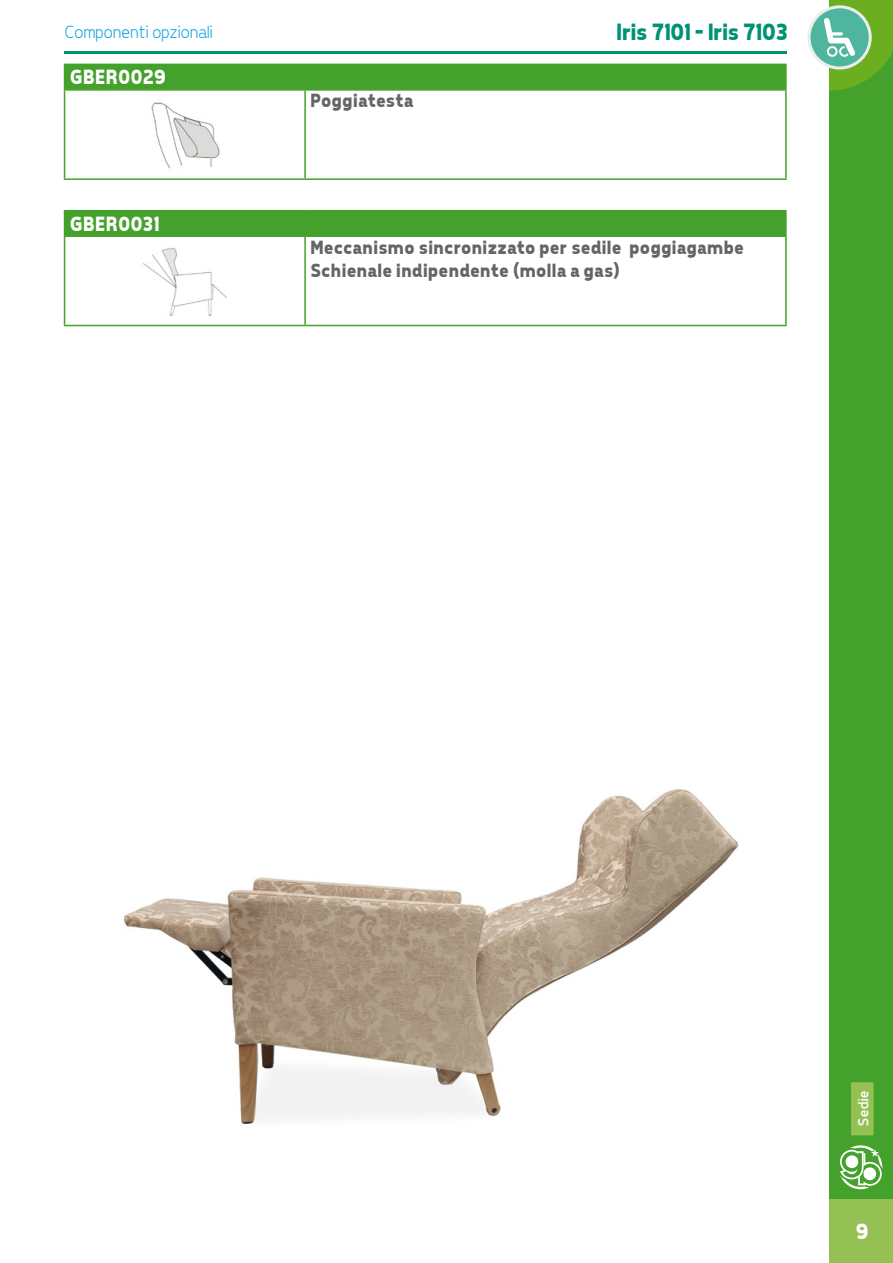
<style>
.page{position:relative;width:893px;height:1263px;background:#fff}
.page>*{position:absolute;margin:0;border:0;box-sizing:border-box;transform-origin:0 0}
.t1{font:700 24px "Tepeno Sans";letter-spacing:-.02em;color:#009274}
.t2{font:700 22.5px "Tepeno Sans";color:#fff}
.t3{font:700 21px "Tepeno Sans";letter-spacing:.005em;color:#fff}
.t4{font:700 19.5px/23.4px "Tepeno Sans";letter-spacing:.01em;color:#646567}
.t5{font:300 18px "Tepeno Sans";color:#009ee0}
.t6{font:15px "Tepeno Sans";color:#fff}
</style>
<div class="page">
<hr style="left:64px;top:51px;width:723px;height:2px;background:#009274">
<div style="left:829px;top:0;width:64px;height:1263px;background:#44a12b"></div>
<div style="left:829px;top:1199px;width:64px;height:64px;background:#95c154"></div>
<svg style="left:840px;top:1145px;width:42px;height:44px"></svg>
<svg style="left:809px;top:7px;width:61px;height:61px"></svg>
<svg style="left:824px;top:0;width:69px;height:91px"></svg>
<hr style="left:304px;top:91px;width:2px;height:87px;background:#44a12b">
<div style="left:64px;top:64px;width:721px;height:25px;background:#44a12b"></div>
<hr style="left:305px;top:64px;width:482px;height:1px;background:#44a12b">
<hr style="left:304px;top:65px;width:2px;height:24px;background:#44a12b">
<hr style="left:785px;top:65px;width:2px;height:24px;background:#44a12b">
<hr style="left:64px;top:89px;width:241px;height:2px;background:#44a12b">
<hr style="left:64px;top:91px;width:1px;height:87px;background:#44a12b">
<hr style="left:305px;top:89px;width:482px;height:2px;background:#44a12b">
<hr style="left:785px;top:91px;width:2px;height:87px;background:#44a12b">
<hr style="left:64px;top:178px;width:241px;height:2px;background:#44a12b">
<hr style="left:305px;top:178px;width:482px;height:2px;background:#44a12b">
<img style="left:151px;top:102px;width:69px;height:67px">
<svg style="left:65px;top:237px;width:720px;height:88px"></svg>
<hr style="left:304px;top:237px;width:2px;height:88px;background:#44a12b">
<hr style="left:64px;top:210px;width:241px;height:1px;background:#44a12b">
<div style="left:64px;top:211px;width:721px;height:24px;background:#44a12b"></div>
<hr style="left:305px;top:210px;width:482px;height:1px;background:#44a12b">
<hr style="left:304px;top:211px;width:2px;height:24px;background:#44a12b">
<hr style="left:785px;top:211px;width:2px;height:24px;background:#44a12b">
<hr style="left:64px;top:235px;width:241px;height:2px;background:#44a12b">
<hr style="left:64px;top:237px;width:1px;height:88px;background:#44a12b">
<hr style="left:305px;top:235px;width:482px;height:2px;background:#44a12b">
<hr style="left:785px;top:237px;width:2px;height:88px;background:#44a12b">
<hr style="left:64px;top:325px;width:241px;height:1px;background:#44a12b">
<hr style="left:305px;top:325px;width:482px;height:1px;background:#44a12b">
<div style="left:107px;top:240px;width:156px;height:81px;background:#fff"></div>
<img style="left:143px;top:247px;width:84px;height:69px">
<div style="left:851px;top:1082px;width:23px;height:53px;background:#95c154"></div>
<img style="left:124px;top:789px;width:615px;height:335px">
<p class="t5" style="left:64px;top:21px;width:150px">Componenti opzionali</p>
<p class="t1" style="left:615px;top:18px;width:173px">Iris 7101 - Iris 7103</p>
<p class="t3" style="left:69px;top:65px;width:98px">GBER0029</p>
<p class="t4" style="left:309px;top:89px;width:105px">Poggiatesta</p>
<p class="t3" style="left:69px;top:211px;width:91px">GBER0031</p>
<p class="t4" style="left:309px;top:235px;width:435px">Meccanismo sincronizzato per sedile poggiagambe<br>Schienale indipendente (molla a gas)</p>
<p class="t6" style="left:854px;top:1127px;width:37px;rotate:-90deg">Sedie</p>
<p class="t2" style="left:854px;top:1218px;width:15px">9</p>
</div>
